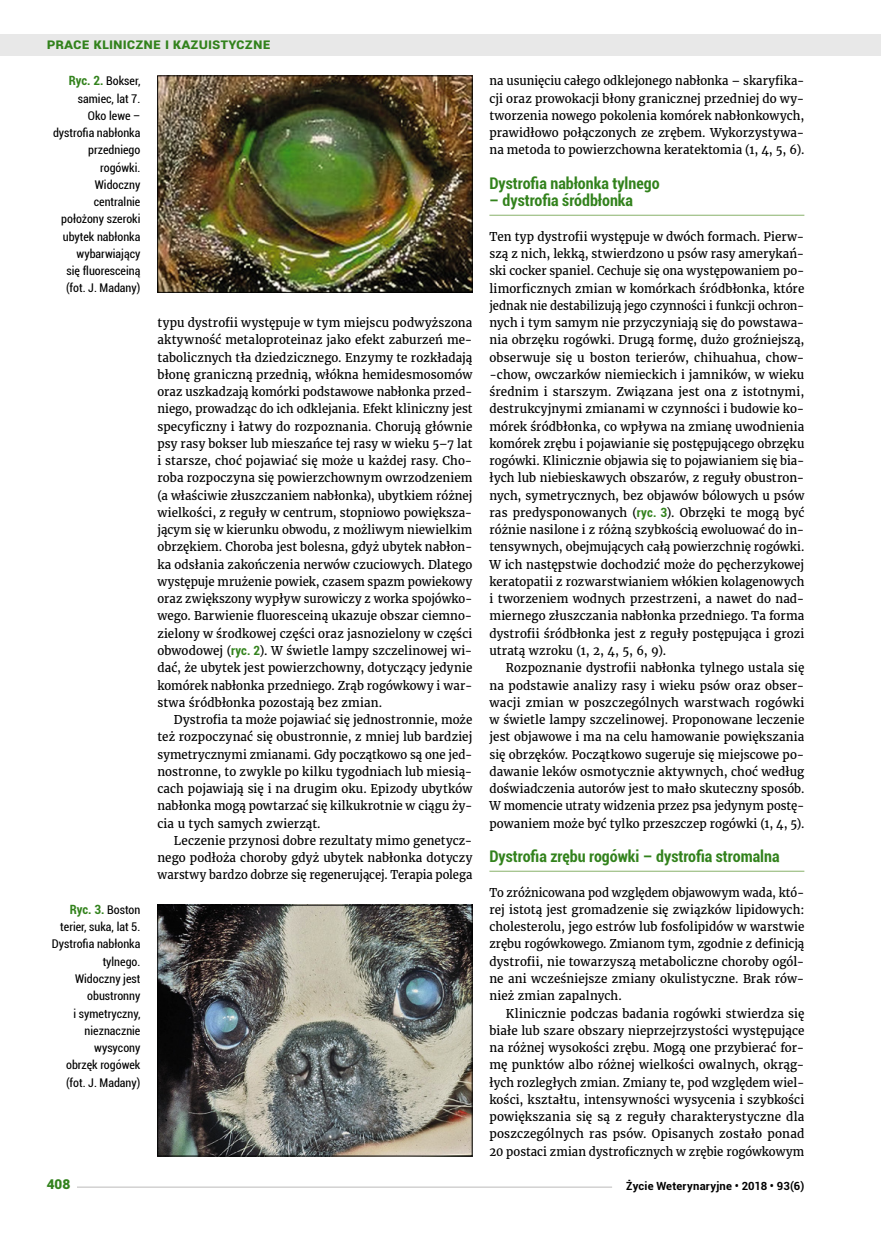
<style>
.page{position:relative;width:881px;height:1234px;background:#fff}
.page>*{position:absolute;margin:0;border:0;box-sizing:border-box;transform-origin:0 0}
.t1{font:700 condensed 16.05px "Roboto";color:#32821c}
.t2{font:700 15px "Roboto";color:#32821c}
.t3{font:900 13.5px "Roboto";color:#32821c}
.t4{font:700 condensed 12.75px "Roboto";color:#32821c}
.t5{font:12px/17.2px "Merriweather";letter-spacing:.005em;color:#000;text-align:justify}
.t6{font:12px/17.2px "Merriweather";letter-spacing:.005em;color:#000;text-align:justify;scale:.94 1}
.t7{font:12px/17.2px "Merriweather";letter-spacing:.005em;color:#000;text-align:justify;scale:.96 1}
.t8{font:condensed 12px/17.2px "Roboto";color:#000;text-align:right}
.t9{font:12px/17.2px "Merriweather";letter-spacing:.005em;color:#000;text-align:justify;scale:.95 1}
.t10{font:700 11.25px "Roboto";letter-spacing:.02em;color:#000}
.s1{font-weight:700;font-size:12.75px;color:#32821c}
.s2{font-weight:400;font-size:12px;color:#000}
.s3{font-family:"Roboto";font-weight:700;font-stretch:condensed;font-size:12.75px;color:#32821c}
</style>
<div class="page">
<hr style="left:489px;top:215px;width:315px;height:1px;background:#96ba7b">
<hr style="left:489px;top:870px;width:315px;height:1px;background:#96ba7b">
<img style="left:159px;top:78px;width:311px;height:212px">
<div style="left:157px;top:76px;width:315px;height:216px;border:1px solid #000"></div>
<img style="left:159px;top:906px;width:311px;height:247px">
<div style="left:157px;top:904px;width:315px;height:251px;border:1px solid #000"></div>
<div style="left:0;top:35px;width:880px;height:21px;background:#e8e8e8"></div>
<hr style="left:47px;top:1186px;width:565px;height:1px;background:#d2d1d1">
<div style="left:47px;top:1178px;width:30px;height:15px;background:#fff"></div>
<p class="t2" style="left:47px;top:33px;width:225px">Prace kliniczne i kazuistyczne</p>
<p class="t8" style="left:53px;top:72px;width:89px"><span class="s1">Ryc. 2.</span> Bokser, samiec, lat 7.<br>Oko lewe – dystrofia nabłonka przedniego rogówki.<br>Widoczny centralnie położony szeroki ubytek nabłonka wybarwiający<br>się fluoresceiną (fot. J. Madany)</p>
<p class="t4" style="left:70px;top:900px;width:72px">Ryc. 3. <span class="s2">Boston</span></p>
<p class="t8" style="left:52px;top:917px;width:90px">terier, suka, lat 5.<br>Dystrofia nabłonka tylnego.<br>Widoczny jest obustronny<br>i symetryczny, nieznacznie wysycony<br>obrzęk rogówek (fot. J. Madany)</p>
<p class="t5" style="left:157px;top:314px;width:316px">typu dystrofii występuje w tym miejscu podwyższona aktywność metaloproteinaz jako efekt zaburzeń me&shy;tabolicznych tła dziedzicznego. Enzymy te rozkładają błonę graniczną przednią, włókna hemidesmosomów oraz uszkadzają komórki podstawowe nabłonka przed&shy;niego, prowadząc do ich odklejania. Efekt kliniczny jest specyficzny i łatwy do rozpoznania. Chorują głównie psy rasy bokser lub mieszańce tej rasy w wieku 5–7 lat i starsze, choć pojawiać się może u każdej rasy. Cho&shy;roba rozpoczyna się powierzchownym owrzodzeniem (a właściwie złuszczaniem nabłonka), ubytkiem różnej wielkości, z reguły w centrum, stopniowo powiększa&shy;jącym się w kierunku obwodu, z możliwym niewielkim obrzękiem. Choroba jest bolesna, gdyż ubytek nabłon&shy;ka odsłania zakończenia nerwów czuciowych. Dlatego występuje mrużenie powiek, czasem spazm powiekowy oraz zwiększony wypływ surowiczy z worka spojówko&shy;wego. Barwienie fluoresceiną ukazuje obszar ciemno&shy;zielony w środkowej części oraz jasnozielony w części obwodowej (<span class="s3">ryc. 2</span>). W świetle lampy szczelinowej wi&shy;dać, że ubytek jest powierzchowny, dotyczący jedynie komórek nabłonka przedniego. Zrąb rogówkowy i war&shy;stwa śródbłonka pozostają bez zmian.</p>
<p class="t7" style="left:157px;top:711px;width:329px;text-indent:16px">Dystrofia ta może pojawiać się jednostronnie, może też rozpoczynać się obustronnie, z mniej lub bardziej symetrycznymi zmianami. Gdy początkowo są one jed&shy;nostronne, to zwykle po kilku tygodniach lub miesią&shy;cach pojawiają się i na drugim oku. Epizody ubytków nabłonka mogą powtarzać się kilkukrotnie w ciągu ży&shy;cia u tych samych zwierząt.</p>
<p class="t5" style="left:157px;top:831px;width:316px;text-indent:16px">Leczenie przynosi dobre rezultaty mimo genetycz&shy;nego podłoża choroby gdyż ubytek nabłonka dotyczy warstwy bardzo dobrze się regenerującej. Terapia polega</p>
<p class="t9" style="left:489px;top:72px;width:333px">na usunięciu całego odklejonego nabłonka – skaryfika&shy;cji oraz prowokacji błony granicznej przedniej do wy&shy;tworzenia nowego pokolenia komórek nabłonkowych, prawidłowo połączonych ze zrębem. Wykorzystywa&shy;na metoda to powierzchowna keratektomia (1, 4, 5, 6).</p>
<h1 class="t1" style="left:489px;top:172px;width:171px">Dystrofia nabłonka tylnego</h1>
<h1 class="t1" style="left:489px;top:189px;width:145px">– dystrofia śródbłonka</h1>
<p class="t5" style="left:489px;top:228px;width:316px">Ten typ dystrofii występuje w dwóch formach. Pierw&shy;szą z nich, lekką, stwierdzono u psów rasy amerykań&shy;ski cocker spaniel. Cechuje się ona występowaniem po&shy;limorficznych zmian w komórkach śródbłonka, które jednak nie destabilizują jego czynności i funkcji ochron&shy;nych i tym samym nie przyczyniają się do powstawa&shy;nia obrzęku rogówki. Drugą formę, dużo groźniejszą, obserwuje się u boston terierów, chihuahua, chow--chow, owczarków niemieckich i jamników, w wieku średnim i starszym. Związana jest ona z istotnymi, destrukcyjnymi zmianami w czynności i budowie ko&shy;mórek śródbłonka, co wpływa na zmianę uwodnienia komórek zrębu i pojawianie się postępującego obrzęku rogówki. Klinicznie objawia się to pojawianiem się bia&shy;łych lub niebieskawych obszarów, z reguły obustron&shy;nych, symetrycznych, bez objawów bólowych u psów ras predysponowanych (<span class="s3">ryc. 3</span>). Obrzęki te mogą być różnie nasilone i z różną szybkością ewoluować do in&shy;tensywnych, obejmujących całą powierzchnię rogówki.<br>W ich następstwie dochodzić może do pęcherzykowej keratopatii z rozwarstwianiem włókien kolagenowych i tworzeniem wodnych przestrzeni, a nawet do nad&shy;miernego złuszczania nabłonka przedniego. Ta forma dystrofii śródbłonka jest z reguły postępująca i grozi utratą wzroku (1, 2, 4, 5, 6, 9).</p>
<p class="t5" style="left:489px;top:659px;width:316px;text-indent:17px">Rozpoznanie dystrofii nabłonka tylnego ustala się na podstawie analizy rasy i wieku psów oraz obser&shy;wacji zmian w poszczególnych warstwach rogówki w świetle lampy szczelinowej. Proponowane leczenie jest objawowe i ma na celu hamowanie powiększania się obrzęków. Początkowo sugeruje się miejscowe po&shy;dawanie leków osmotycznie aktywnych, choć według doświadczenia autorów jest to mało skuteczny sposób.<br>W momencie utraty widzenia przez psa jedynym postę&shy;powaniem może być tylko przeszczep rogówki (1, 4, 5).</p>
<h1 class="t1" style="left:489px;top:845px;width:291px">Dystrofia zrębu rogówki – dystrofia stromalna</h1>
<p class="t6" style="left:489px;top:883px;width:336px">To zróżnicowana pod względem objawowym wada, któ&shy;rej istotą jest gromadzenie się związków lipidowych: cholesterolu, jego estrów lub fosfolipidów w warstwie zrębu rogówkowego. Zmianom tym, zgodnie z definicją dystrofii, nie towarzyszą metaboliczne choroby ogól&shy;ne ani wcześniejsze zmiany okulistyczne. Brak rów&shy;nież zmian zapalnych.</p>
<p class="t5" style="left:489px;top:1004px;width:316px;text-indent:17px">Klinicznie podczas badania rogówki stwierdza się białe lub szare obszary nieprzejrzystości występujące na różnej wysokości zrębu. Mogą one przybierać for&shy;mę punktów albo różnej wielkości owalnych, okrąg&shy;łych rozległych zmian. Zmiany te, pod względem wiel&shy;kości, kształtu, intensywności wysycenia i szybkości powiększania się są z reguły charakterystyczne dla poszczególnych ras psów. Opisanych zostało ponad 20 postaci zmian dystroficznych w zrębie rogówkowym</p>
<p class="t3" style="left:47px;top:1174px;width:25px">408</p>
<p class="t10" style="left:626px;top:1177px;width:179px">Życie Weterynaryjne • 2018 • 93(6)</p>
</div>
